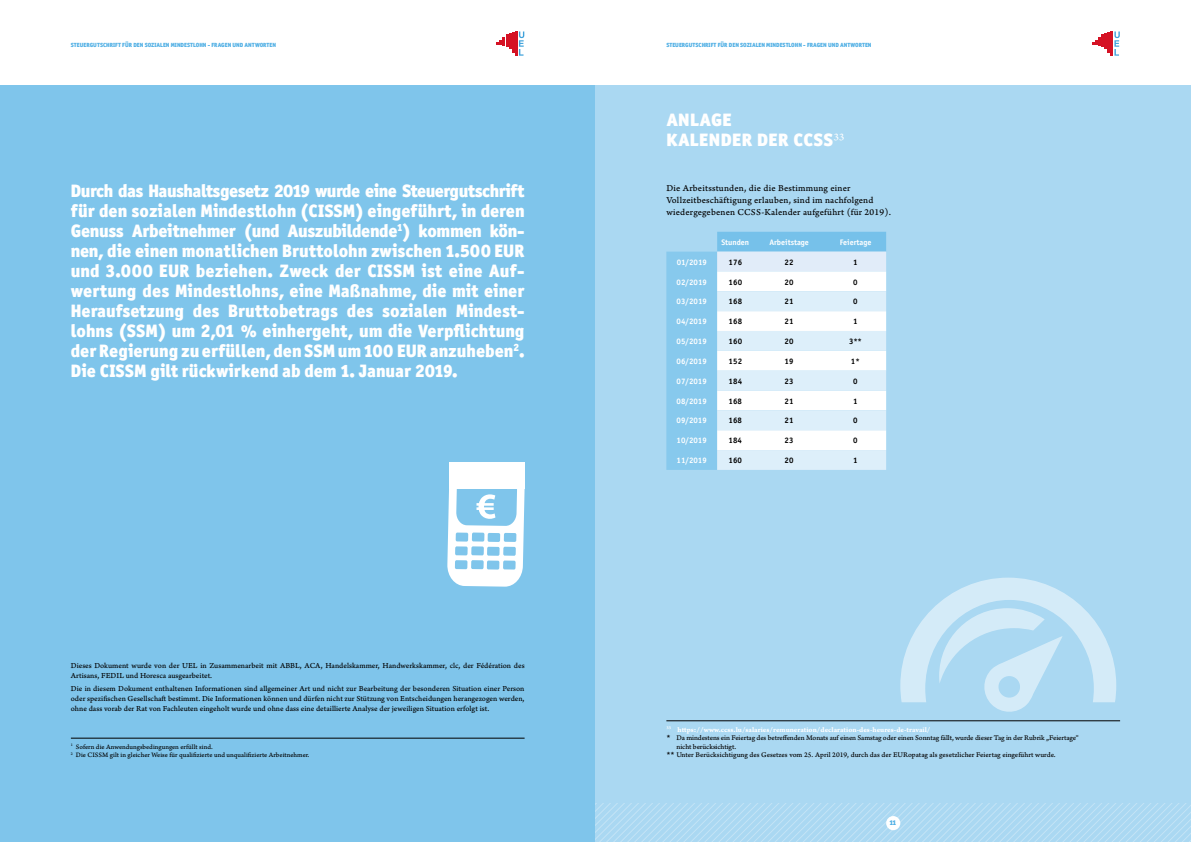
<style>
.page{position:relative;width:1191px;height:842px;background:#fff}
.page>*{position:absolute;margin:0;border:0;box-sizing:border-box;transform-origin:0 0}
.t1{font:900 18px/20px "Officina San ITC";color:#fff;text-align:justify;scale:.95 1}
.t2{font:900 18px/20px "Officina San ITC";letter-spacing:.02em;color:#fff}
.t3{font:9.5px/12px "Arno Pro Caption";letter-spacing:.02em;color:#000}
.t4{font:8px/10px "Arno Pro Caption";color:#000}
.t5{font:700 8px "Officina Sans";color:#fff}
.t6{font:700 8px "Officina Sans";letter-spacing:.02em;color:#000}
.t7{font:7.5px "Arno Pro Caption";letter-spacing:-.01em;color:#000}
.t8{font:7.5px "Arno Pro Bold Caption";letter-spacing:-.005em;color:#fff}
.t9{font:7px/8.4px "Arno Pro Caption";color:#000}
.t10{font:900 7px "Officina San ITC";color:#54b1e5}
.t11{font:900 6px "Officina San ITC";color:#54b1e5;scale:.95 1}
.s1{font-family:"Officina Sans";font-weight:700}
</style>
<div class="page">
<svg style="left:496px;top:31px;width:29px;height:25px"></svg>
<div style="left:0;top:85px;width:595px;height:757px;background:#7fc5eb"></div>
<hr style="left:71px;top:738px;width:453px;height:1px;background:#000">
<svg style="left:1092px;top:31px;width:28px;height:25px"></svg>
<div style="left:595px;top:85px;width:596px;height:718px;background:#aad8f2"></div>
<svg style="left:443px;top:232px;width:443px;height:610px"></svg>
<hr style="left:666px;top:720px;width:454px;height:1px;background:#000">
<svg style="left:900px;top:578px;width:291px;height:264px"></svg>
<p class="t11" style="left:71px;top:41px;width:217px">STEUERGUTSCHRIFT FÜR DEN SOZIALEN MINDESTLOHN - FRAGEN UND ANTWORTEN</p>
<p class="t1" style="left:71px;top:181px;width:479px">Durch das Haushaltsgesetz 2019 wurde eine Steuergutschrift für den sozialen Mindestlohn (CISSM) eingeführt, in deren Genuss Arbeitnehmer (und Auszubildende<sup>1</sup>) kommen kön&shy;nen, die einen monatlichen Bruttolohn zwischen 1.500 EUR und 3.000 EUR beziehen. Zweck der CISSM ist eine Auf&shy;wertung des Mindestlohns, eine Maßnahme, die mit einer Heraufsetzung des Bruttobetrags des sozialen Mindest&shy;lohns (SSM) um 2,01 % einhergeht, um die Verpflichtung der Regierung zu erfüllen, den SSM um 100 EUR anzuheben<sup>2</sup>.<br>Die CISSM gilt rückwirkend ab dem 1. Januar 2019.</p>
<p class="t4" style="left:71px;top:661px;width:455px">Dieses Dokument wurde von der UEL in Zusammenarbeit mit ABBL, ACA, Handelskammer, Handwerkskammer, clc, der Fédération des<br>Artisans, FEDIL und Horesca ausgearbeitet.</p>
<p class="t4" style="left:71px;top:683px;width:455px;text-align:justify">Die in diesem Dokument enthaltenen Informationen sind allgemeiner Art und nicht zur Bearbeitung der besonderen Situation einer Person oder spezifischen Gesellschaft bestimmt. Die Informationen können und dürfen nicht zur Stützung von Entscheidungen herangezogen werden, ohne dass vorab der Rat von Fachleuten eingeholt wurde und ohne dass eine detaillierte Analyse der jeweiligen Situation erfolgt ist.</p>
<p class="t9" style="left:71px;top:743px;width:240px"><sup>1</sup> Sofern die Anwendungsbedingungen erfüllt sind.<br><sup>2</sup> Die CISSM gilt in gleicher Weise für qualifizierte und unqualifizierte Arbeitnehmer.</p>
<p class="t11" style="left:666px;top:41px;width:217px">STEUERGUTSCHRIFT FÜR DEN SOZIALEN MINDESTLOHN - FRAGEN UND ANTWORTEN</p>
<h1 class="t2" style="left:666px;top:109px;width:180px">ANLAGE<br>KALENDER DER CCSS<sup>33</sup></h1>
<p class="t3" style="left:666px;top:182px;width:226px">Die Arbeitsstunden, die die Bestimmung einer<br>Vollzeitbeschäftigung erlauben, sind im nachfolgend wiedergegebenen CCSS-Kalender aufgeführt (für 2019).</p>
<p class="t5" style="left:721px;top:237px;width:29px">Stunden</p>
<p class="t5" style="left:769px;top:237px;width:41px">Arbeitstage</p>
<p class="t5" style="left:839px;top:237px;width:33px">Feiertage</p>
<p class="t5" style="left:676px;top:257px;width:32px">01/2019</p>
<p class="t6" style="left:728px;top:257px;width:15px">176</p>
<p class="t6" style="left:784px;top:257px;width:11px">22</p>
<p class="t6" style="left:853px;top:257px;width:6px">1</p>
<p class="t5" style="left:676px;top:277px;width:32px">02/2019</p>
<p class="t6" style="left:728px;top:277px;width:15px">160</p>
<p class="t6" style="left:784px;top:277px;width:11px">20</p>
<p class="t6" style="left:853px;top:277px;width:6px">0</p>
<p class="t5" style="left:676px;top:297px;width:32px">03/2019</p>
<p class="t6" style="left:728px;top:297px;width:15px">168</p>
<p class="t6" style="left:784px;top:297px;width:11px">21</p>
<p class="t6" style="left:853px;top:297px;width:6px">0</p>
<p class="t5" style="left:676px;top:316px;width:32px">04/2019</p>
<p class="t6" style="left:728px;top:316px;width:15px">168</p>
<p class="t6" style="left:784px;top:316px;width:11px">21</p>
<p class="t6" style="left:853px;top:316px;width:6px">1</p>
<p class="t5" style="left:676px;top:336px;width:32px">05/2019</p>
<p class="t6" style="left:728px;top:336px;width:15px">160</p>
<p class="t6" style="left:784px;top:336px;width:11px">20</p>
<p class="t6" style="left:849px;top:336px;width:14px">3**</p>
<p class="t5" style="left:676px;top:356px;width:32px">06/2019</p>
<p class="t6" style="left:728px;top:356px;width:15px">152</p>
<p class="t6" style="left:784px;top:356px;width:11px">19</p>
<p class="t6" style="left:851px;top:356px;width:11px">1*</p>
<p class="t5" style="left:676px;top:376px;width:32px">07/2019</p>
<p class="t6" style="left:728px;top:376px;width:15px">184</p>
<p class="t6" style="left:784px;top:376px;width:11px">23</p>
<p class="t6" style="left:853px;top:376px;width:6px">0</p>
<p class="t5" style="left:676px;top:396px;width:32px">08/2019</p>
<p class="t6" style="left:728px;top:396px;width:15px">168</p>
<p class="t6" style="left:784px;top:396px;width:11px">21</p>
<p class="t6" style="left:853px;top:396px;width:6px">1</p>
<p class="t5" style="left:676px;top:416px;width:32px">09/2019</p>
<p class="t6" style="left:728px;top:416px;width:15px">168</p>
<p class="t6" style="left:784px;top:416px;width:11px">21</p>
<p class="t6" style="left:853px;top:416px;width:6px">0</p>
<p class="t5" style="left:676px;top:435px;width:32px">10/2019</p>
<p class="t6" style="left:728px;top:435px;width:15px">184</p>
<p class="t6" style="left:784px;top:435px;width:11px">23</p>
<p class="t6" style="left:853px;top:435px;width:6px">0</p>
<p class="t5" style="left:676px;top:455px;width:32px">11/2019</p>
<p class="t6" style="left:728px;top:455px;width:15px">160</p>
<p class="t6" style="left:784px;top:455px;width:11px">20</p>
<p class="t6" style="left:853px;top:455px;width:6px">1</p>
<p class="t8" style="left:666px;top:725px;width:266px"><sup>33</sup> https://www.ccss.lu/salaries/remuneration/declaration-des-heures-de-travail/</p>
<p class="t7" style="left:666px;top:733px;width:414px"><span class="s1">*</span> Da mindestens ein Feiertag des betreffenden Monats auf einen Samstag oder einen Sonntag fällt, wurde dieser Tag in der Rubrik „Feiertage“</p>
<p class="t7" style="left:676px;top:742px;width:61px">nicht berücksichtigt.</p>
<p class="t7" style="left:666px;top:750px;width:391px"><span class="s1">**</span> Unter Berücksichtigung des Gesetzes vom 25. April 2019, durch das der EURopatag als gesetzlicher Feiertag eingeführt wurde.</p>
<p class="t10" style="left:889px;top:818px;width:9px">11</p>
</div>
